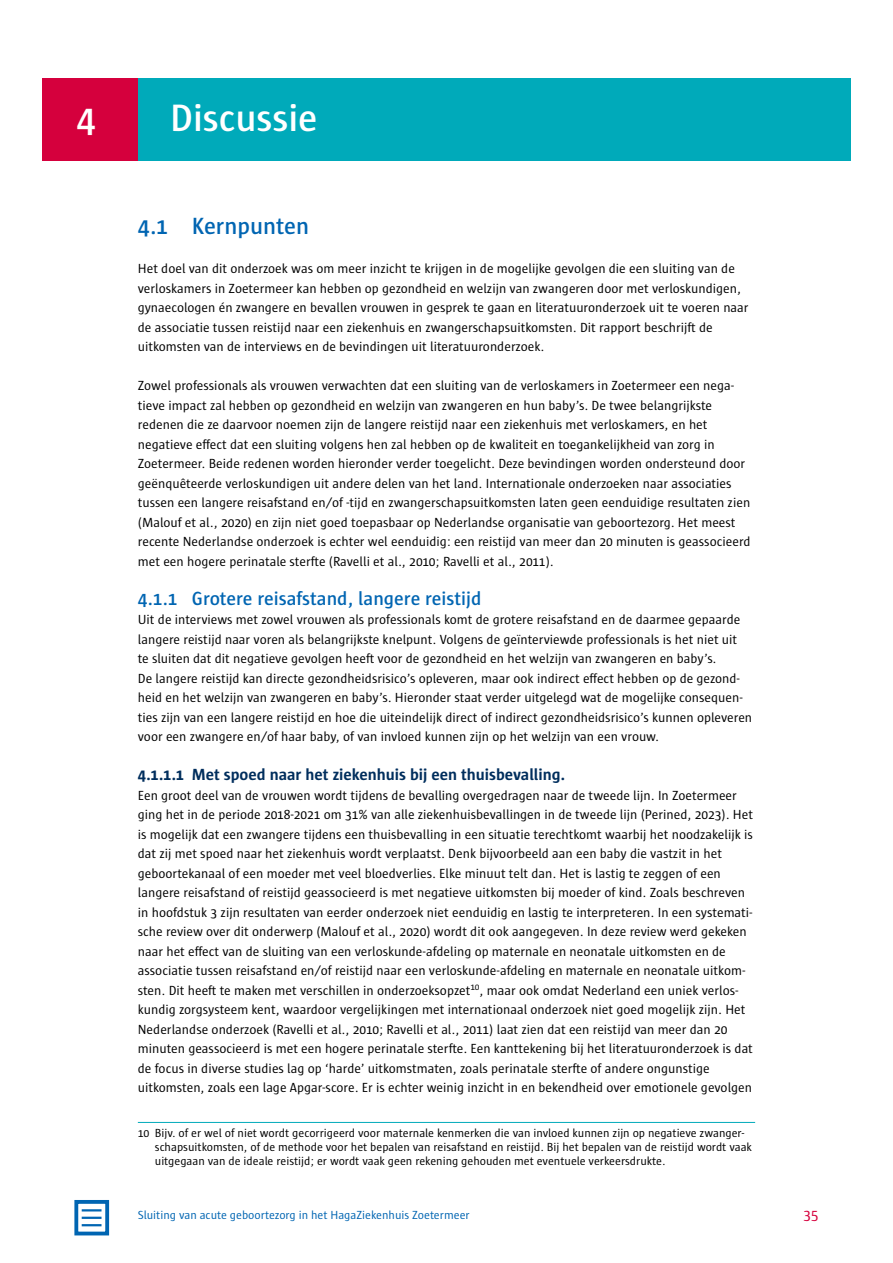
<style>
.page{position:relative;width:893px;height:1263px;background:#fff}
.page>*{position:absolute;margin:0;border:0;box-sizing:border-box;transform-origin:0 0}
.Heading_1_H1{font:600 39px "Sun";color:#fff}
.Heading_2_H2{font:600 24px "Sun";color:#0065b2}
.Heading_3_H3{font:600 19.5px "Sun";color:#0065b2}
.Heading_4_H2{font:700 16.5px "Sun";color:#002e5d}
.t1{font:15px "Sun";color:#d5003d}
.Broodtekst_P{font:13.5px/19.5px "Sun";color:#000}
.Voetnoot_auto{font:12px/14.2px "Sun";color:#000}
.t2{font:12px "Sun";color:#0065b2}
</style>
<div class="page">
<div style="left:43px;top:78px;width:95px;height:83px;background:#d5003d"></div>
<div style="left:138px;top:78px;width:712px;height:83px;background:#00aaba"></div>
<hr style="left:138px;top:1122px;width:617px;height:1px;background:#00aaba">
<div style="left:74px;top:1200px;width:35px;height:35px;border:4px solid #0065b2"></div>
<hr style="left:82px;top:1209px;width:20px;height:2px;background:#0065b2">
<hr style="left:82px;top:1217px;width:20px;height:2px;background:#0065b2">
<hr style="left:82px;top:1224px;width:20px;height:2px;background:#0065b2">
<h1 class="Heading_1_H1" style="left:77px;top:96px;width:21px">4</h1>
<h1 class="Heading_1_H1" style="left:170px;top:96px;width:149px">Discussie</h1>
<h2 class="Heading_2_H2" style="left:138px;top:213px;width:173px">4.1 Kernpunten</h2>
<p class="Broodtekst_P" style="left:138px;top:259px;width:612px">Het doel van dit onderzoek was om meer inzicht te krijgen in de mogelijke gevolgen die een sluiting van de verloskamers in Zoetermeer kan hebben op gezondheid en welzijn van zwangeren door met verloskundigen, gynaecologen én zwangere en bevallen vrouwen in gesprek te gaan en literatuuronderzoek uit te voeren naar de associatie tussen reistijd naar een ziekenhuis en zwangerschapsuitkomsten. Dit rapport beschrijft de uitkomsten van de interviews en de bevindingen uit literatuuronderzoek.</p>
<p class="Broodtekst_P" style="left:138px;top:376px;width:614px">Zowel professionals als vrouwen verwachten dat een sluiting van de verloskamers in Zoetermeer een nega&shy;tieve impact zal hebben op gezondheid en welzijn van zwangeren en hun baby’s. De twee belangrijkste redenen die ze daarvoor noemen zijn de langere reistijd naar een ziekenhuis met verloskamers, en het negatieve effect dat een sluiting volgens hen zal hebben op de kwaliteit en toegankelijkheid van zorg in Zoetermeer. Beide redenen worden hieronder verder toegelicht. Deze bevindingen worden ondersteund door geënquêteerde verloskundigen uit andere delen van het land. Internationale onderzoeken naar associaties tussen een langere reisafstand en/of -tijd en zwangerschapsuitkomsten laten geen eenduidige resultaten zien (Malouf et al., 2020) en zijn niet goed toepasbaar op Nederlandse organisatie van geboortezorg. Het meest recente Nederlandse onderzoek is echter wel eenduidig: een reistijd van meer dan 20 minuten is geassocieerd met een hogere perinatale sterfte (Ravelli et al., 2010; Ravelli et al., 2011).</p>
<h3 class="Heading_3_H3" style="left:138px;top:587px;width:345px">4.1.1 Grotere reisafstand, langere reistijd</h3>
<p class="Broodtekst_P" style="left:138px;top:610px;width:616px">Uit de interviews met zowel vrouwen als professionals komt de grotere reisafstand en de daarmee gepaarde langere reistijd naar voren als belangrijkste knelpunt. Volgens de geïnterviewde professionals is het niet uit<br>te sluiten dat dit negatieve gevolgen heeft voor de gezondheid en het welzijn van zwangeren en baby’s.<br>De langere reistijd kan directe gezondheidsrisico’s opleveren, maar ook indirect effect hebben op de gezond&shy;heid en het welzijn van zwangeren en baby’s. Hieronder staat verder uitgelegd wat de mogelijke consequen&shy;ties zijn van een langere reistijd en hoe die uiteindelijk direct of indirect gezondheidsrisico’s kunnen opleveren voor een zwangere en/of haar baby, of van invloed kunnen zijn op het welzijn van een vrouw.</p>
<h2 class="Heading_4_H2" style="left:138px;top:765px;width:429px">4.1.1.1 Met spoed naar het ziekenhuis bij een thuisbevalling.</h2>
<p class="Broodtekst_P" style="left:138px;top:785px;width:617px">Een groot deel van de vrouwen wordt tijdens de bevalling overgedragen naar de tweede lijn. In Zoetermeer ging het in de periode 2018-2021 om 31% van alle ziekenhuisbevallingen in de tweede lijn (Perined, 2023). Het is mogelijk dat een zwangere tijdens een thuisbevalling in een situatie terechtkomt waarbij het noodzakelijk is dat zij met spoed naar het ziekenhuis wordt verplaatst. Denk bijvoorbeeld aan een baby die vastzit in het geboortekanaal of een moeder met veel bloedverlies. Elke minuut telt dan. Het is lastig te zeggen of een langere reisafstand of reistijd geassocieerd is met negatieve uitkomsten bij moeder of kind. Zoals beschreven in hoofdstuk 3 zijn resultaten van eerder onderzoek niet eenduidig en lastig te interpreteren. In een systemati&shy;sche review over dit onderwerp (Malouf et al., 2020) wordt dit ook aangegeven. In deze review werd gekeken naar het effect van de sluiting van een verloskunde-afdeling op maternale en neonatale uitkomsten en de associatie tussen reisafstand en/of reistijd naar een verloskunde-afdeling en maternale en neonatale uitkom&shy;sten. Dit heeft te maken met verschillen in onderzoeksopzet<sup>10</sup>, maar ook omdat Nederland een uniek verlos&shy;kundig zorgsysteem kent, waardoor vergelijkingen met internationaal onderzoek niet goed mogelijk zijn. Het Nederlandse onderzoek (Ravelli et al., 2010; Ravelli et al., 2011) laat zien dat een reistijd van meer dan 20 minuten geassocieerd is met een hogere perinatale sterfte. Een kanttekening bij het literatuuronderzoek is dat de focus in diverse studies lag op ‘harde’ uitkomstmaten, zoals perinatale sterfte of andere ongunstige uitkomsten, zoals een lage Apgar-score. Er is echter weinig inzicht in en bekendheid over emotionele gevolgen</p>
<p class="Voetnoot_auto" style="left:155px;top:1125px;width:599px;text-indent:-17px">10 Bijv. of er wel of niet wordt gecorrigeerd voor maternale kenmerken die van invloed kunnen zijn op negatieve zwanger&shy;schapsuitkomsten, of de methode voor het bepalen van reisafstand en reistijd. Bij het bepalen van de reistijd wordt vaak uitgegaan van de ideale reistijd; er wordt vaak geen rekening gehouden met eventuele verkeersdrukte.</p>
<p class="t2" style="left:138px;top:1208px;width:333px">Sluiting van acute geboortezorg in het HagaZiekenhuis Zoetermeer</p>
<p class="t1" style="left:804px;top:1208px;width:16px">35</p>
</div>
